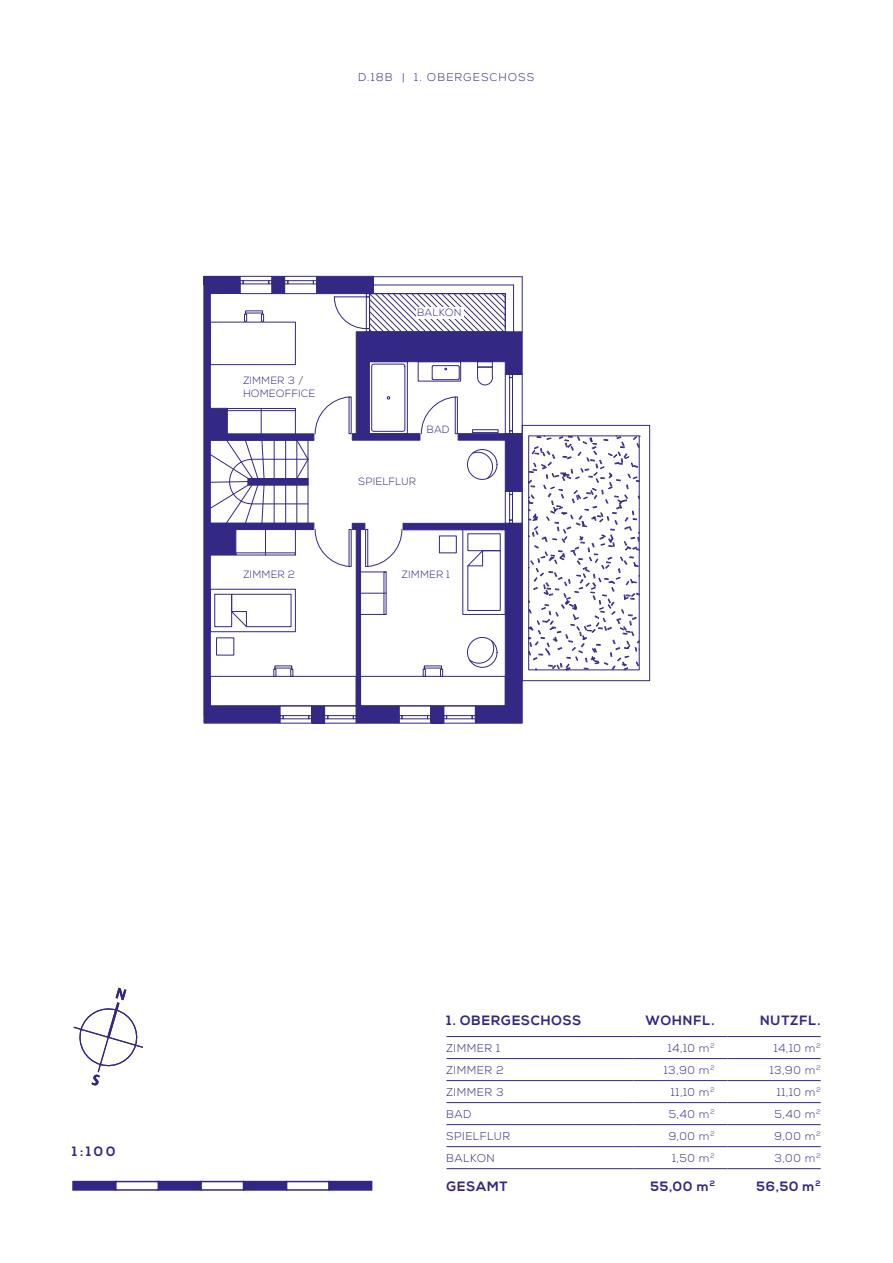
<style>
.page{position:relative;width:893px;height:1263px;background:#fff}
.page>*{position:absolute;margin:0;border:0;box-sizing:border-box;transform-origin:0 0}
.t1{font:700 13.5px "Nexa";letter-spacing:.07em;color:#312783}
.t2{font:300 11.25px "Nexa";letter-spacing:.08em;color:#312783}
.t3{font:300 11.25px "Nexa";letter-spacing:.125em;color:#312783}
.t4{font:300 10.5px/12.6px "Nexa";letter-spacing:.045em;color:#312783}
</style>
<div class="page">
<div style="left:72px;top:1181px;width:44px;height:10px;background:#312783;border:2px solid #312783"></div>
<div style="left:158px;top:1181px;width:44px;height:10px;background:#312783;border:2px solid #312783"></div>
<div style="left:115px;top:1181px;width:44px;height:10px;background:#fff;border:2px solid #312783"></div>
<div style="left:200px;top:1181px;width:44px;height:10px;background:#fff;border:2px solid #312783"></div>
<div style="left:286px;top:1181px;width:44px;height:10px;background:#fff;border:2px solid #312783"></div>
<div style="left:243px;top:1181px;width:44px;height:10px;background:#312783;border:2px solid #312783"></div>
<div style="left:328px;top:1181px;width:44px;height:10px;background:#312783;border:2px solid #312783"></div>
<hr style="left:446px;top:1036px;width:188px;height:1px;background:#312783">
<hr style="left:634px;top:1036px;width:94px;height:1px;background:#312783">
<hr style="left:728px;top:1036px;width:93px;height:1px;background:#312783">
<hr style="left:446px;top:1058px;width:188px;height:1px;background:#312783">
<hr style="left:634px;top:1058px;width:94px;height:1px;background:#312783">
<hr style="left:728px;top:1058px;width:93px;height:1px;background:#312783">
<hr style="left:446px;top:1080px;width:188px;height:1px;background:#312783">
<hr style="left:634px;top:1080px;width:94px;height:1px;background:#312783">
<hr style="left:728px;top:1080px;width:93px;height:1px;background:#312783">
<hr style="left:446px;top:1102px;width:188px;height:1px;background:#312783">
<hr style="left:634px;top:1102px;width:94px;height:1px;background:#312783">
<hr style="left:728px;top:1102px;width:93px;height:1px;background:#312783">
<hr style="left:446px;top:1124px;width:188px;height:1px;background:#312783">
<hr style="left:634px;top:1124px;width:94px;height:1px;background:#312783">
<hr style="left:728px;top:1124px;width:93px;height:1px;background:#312783">
<hr style="left:446px;top:1146px;width:188px;height:1px;background:#312783">
<hr style="left:634px;top:1146px;width:94px;height:1px;background:#312783">
<hr style="left:728px;top:1146px;width:93px;height:1px;background:#312783">
<hr style="left:446px;top:1168px;width:188px;height:1px;background:#312783">
<hr style="left:634px;top:1168px;width:94px;height:1px;background:#312783">
<hr style="left:728px;top:1168px;width:93px;height:1px;background:#312783">
<svg style="left:73px;top:988px;width:70px;height:97px"></svg>
<svg style="left:203px;top:276px;width:437px;height:448px"></svg>
<p class="t3" style="left:358px;top:70px;width:177px">D.18B | 1. OBERGESCHOSS</p>
<p class="t4" style="left:243px;top:375px;width:73px">ZIMMER 3 /<br>HOMEOFFICE</p>
<p class="t4" style="left:417px;top:307px;width:45px">BALKON</p>
<p class="t4" style="left:427px;top:424px;width:24px">BAD</p>
<p class="t4" style="left:359px;top:476px;width:59px">SPIELFLUR</p>
<p class="t4" style="left:243px;top:568px;width:53px">ZIMMER 2</p>
<p class="t4" style="left:402px;top:568px;width:50px">ZIMMER 1</p>
<p class="t1" style="left:72px;top:1144px;width:45px">1:100</p>
<p class="t1" style="left:446px;top:1012px;width:136px">1. OBERGESCHOSS</p>
<p class="t1" style="left:646px;top:1012px;width:71px">WOHNFL.</p>
<p class="t1" style="left:760px;top:1012px;width:62px">NUTZFL.</p>
<p class="t2" style="left:446px;top:1041px;width:55px">ZIMMER 1</p>
<p class="t2" style="left:668px;top:1041px;width:48px">14,10 m<sup>2</sup></p>
<p class="t2" style="left:774px;top:1041px;width:48px">14,10 m<sup>2</sup></p>
<p class="t2" style="left:446px;top:1063px;width:59px">ZIMMER 2</p>
<p class="t2" style="left:664px;top:1063px;width:52px">13,90 m<sup>2</sup></p>
<p class="t2" style="left:770px;top:1063px;width:52px">13,90 m<sup>2</sup></p>
<p class="t2" style="left:446px;top:1085px;width:59px">ZIMMER 3</p>
<p class="t2" style="left:671px;top:1085px;width:45px">11,10 m<sup>2</sup></p>
<p class="t2" style="left:777px;top:1085px;width:45px">11,10 m<sup>2</sup></p>
<p class="t2" style="left:446px;top:1107px;width:26px">BAD</p>
<p class="t2" style="left:669px;top:1107px;width:47px">5,40 m<sup>2</sup></p>
<p class="t2" style="left:775px;top:1107px;width:47px">5,40 m<sup>2</sup></p>
<p class="t2" style="left:446px;top:1129px;width:65px">SPIELFLUR</p>
<p class="t2" style="left:669px;top:1129px;width:48px">9,00 m<sup>2</sup></p>
<p class="t2" style="left:775px;top:1129px;width:48px">9,00 m<sup>2</sup></p>
<p class="t2" style="left:446px;top:1151px;width:50px">BALKON</p>
<p class="t2" style="left:672px;top:1151px;width:44px">1,50 m<sup>2</sup></p>
<p class="t2" style="left:775px;top:1151px;width:47px">3,00 m<sup>2</sup></p>
<p class="t1" style="left:446px;top:1178px;width:63px">GESAMT</p>
<p class="t1" style="left:650px;top:1178px;width:66px">55,00 m<sup>2</sup></p>
<p class="t1" style="left:757px;top:1178px;width:66px">56,50 m<sup>2</sup></p>
</div>
